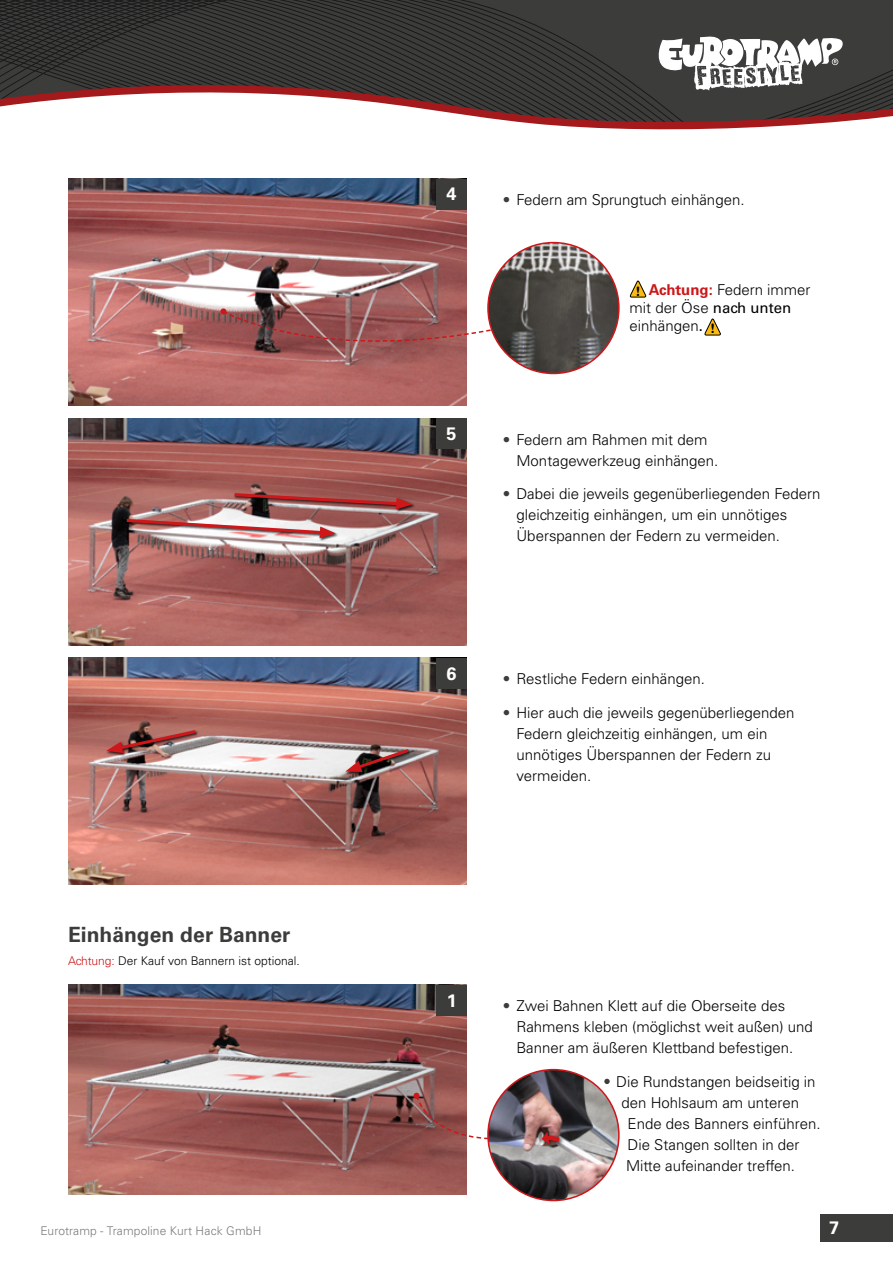
<style>
.page{position:relative;width:893px;height:1263px;background:#fff}
.page>*{position:absolute;margin:0;border:0;box-sizing:border-box;transform-origin:0 0}
.t1{font:700 21px "Univers LT Std";color:#3c3c3b}
.t2{font:700 18px "Univers LT Std";color:#fff}
.t3{font:300 15px/21px "Univers LT Std";color:#000}
.t4{font:13.5px "Brothers OT";color:#000}
.t5{font:300 12px "Univers LT Std";color:#000}
.t6{font:300 12px "Univers LT Std";letter-spacing:.01em;color:#7c7b7b}
.s1{color:#cd171a}
.s2{color:#3c3c3b}
.s3{font-weight:700;color:#cd171a}
.s4{font-weight:400}
</style>
<div class="page">
<svg style="left:0;top:0;width:893px;height:73px;background:#353534"></svg>
<svg style="left:0;top:73px;width:893px;height:57px"></svg>
<svg style="left:653px;top:35px;width:192px;height:56px"></svg>
<div style="left:821px;top:1214px;width:72px;height:27px;background:#3c3c3b"></div>
<img style="left:68px;top:179px;width:399px;height:226px">
<div style="left:436px;top:179px;width:31px;height:30px;background:#3c3c3b"></div>
<img style="left:68px;top:418px;width:399px;height:227px">
<div style="left:234px;top:493px;width:181px;height:20px;background:#000;opacity:.75"></div>
<svg style="left:231px;top:492px;width:181px;height:17px;background:#995150"></svg>
<div style="left:126px;top:518px;width:213px;height:23px;background:#000;opacity:.75"></div>
<img style="left:124px;top:517px;width:212px;height:21px">
<div style="left:436px;top:418px;width:31px;height:31px;background:#3c3c3b"></div>
<img style="left:68px;top:658px;width:399px;height:227px">
<div style="left:106px;top:730px;width:92px;height:27px;background:#000;opacity:.75"></div>
<svg style="left:106px;top:728px;width:93px;height:25px;background:#98605c"></svg>
<div style="left:345px;top:748px;width:66px;height:27px;background:#000;opacity:.75"></div>
<svg style="left:345px;top:747px;width:67px;height:25px;background:#886564"></svg>
<div style="left:436px;top:658px;width:31px;height:31px;background:#3c3c3b"></div>
<svg style="left:222px;top:310px;width:266px;height:57px;background:#a06362"></svg>
<svg style="left:220px;top:308px;width:7px;height:7px"></svg>
<img style="left:68px;top:985px;width:399px;height:209px">
<div style="left:437px;top:985px;width:30px;height:31px;background:#3c3c3b"></div>
<svg style="left:413px;top:1093px;width:90px;height:49px"></svg>
<svg style="left:629px;top:280px;width:17px;height:18px"></svg>
<svg style="left:704px;top:318px;width:17px;height:18px"></svg>
<img style="left:488px;top:1070px;width:131px;height:130px;border-radius:65px">
<div style="left:539px;top:1129px;width:26px;height:20px;background:#000;opacity:.88"></div>
<svg style="left:541px;top:1131px;width:24px;height:14px"></svg>
<img style="left:488px;top:243px;width:129px;height:130px">
<svg style="left:604px;top:1079px;width:6px;height:5px"></svg>
<h1 class="t1" style="left:68px;top:922px;width:224px">Einhängen der Banner</h1>
<p class="t5" style="left:68px;top:954px;width:233px"><span class="s1">Achtung:</span> Der Kauf von Bannern ist optional.</p>
<p class="t2" style="left:447px;top:183px;width:12px">4</p>
<p class="t2" style="left:447px;top:423px;width:12px">5</p>
<p class="t3" style="left:503px;top:189px;width:243px"><span class="s2">•</span> Federn am Sprungtuch einhängen.</p>
<p class="t3" style="left:629px;top:281px;width:183px;line-height:18px;text-indent:19px"><span class="s3">Achtung:</span> Federn immer mit der Öse <span class="s4">nach unten </span>einhängen<span class="s4">.</span></p>
<p class="t4" style="left:636px;top:285px;width:6px">!</p>
<p class="t4" style="left:710px;top:323px;width:6px">!</p>
<p class="t3" style="left:516px;top:429px;width:203px;text-indent:-14px"><span class="s2">•</span> Federn am Rahmen mit dem<br>Montagewerkzeug einhängen.</p>
<p class="t3" style="left:516px;top:483px;width:305px;text-indent:-14px"><span class="s2">•</span> Dabei die jeweils gegenüberliegenden Federn gleichzeitig einhängen, um ein unnötiges<br>Überspannen der Federn zu vermeiden.</p>
<p class="t2" style="left:447px;top:663px;width:12px">6</p>
<p class="t3" style="left:503px;top:668px;width:203px"><span class="s2">•</span> Restliche Federn einhängen.</p>
<p class="t3" style="left:516px;top:702px;width:279px;text-indent:-14px"><span class="s2">•</span> Hier auch die jeweils gegenüberliegenden<br>Federn gleichzeitig einhängen, um ein unnötiges Überspannen der Federn zu vermeiden.</p>
<p class="t2" style="left:447px;top:990px;width:12px">1</p>
<p class="t3" style="left:516px;top:995px;width:298px;text-indent:-14px"><span class="s2">•</span> Zwei Bahnen Klett auf die Oberseite des<br>Rahmens kleben (möglichst weit außen) und<br>Banner am äußeren Klettband befestigen.</p>
<p class="t3" style="left:616px;top:1071px;width:201px">Die Rundstangen beidseitig in</p>
<p class="t3" style="left:621px;top:1092px;width:179px">den Hohlsaum am unteren</p>
<p class="t3" style="left:627px;top:1113px;width:195px">Ende des Banners einführen.</p>
<p class="t3" style="left:627px;top:1134px;width:174px">Die Stangen sollten in der</p>
<p class="t3" style="left:626px;top:1155px;width:171px">Mitte aufeinander treffen.</p>
<p class="t6" style="left:40px;top:1223px;width:222px">Eurotramp - Trampoline Kurt Hack GmbH</p>
<p class="t2" style="left:829px;top:1217px;width:12px">7</p>
</div>
